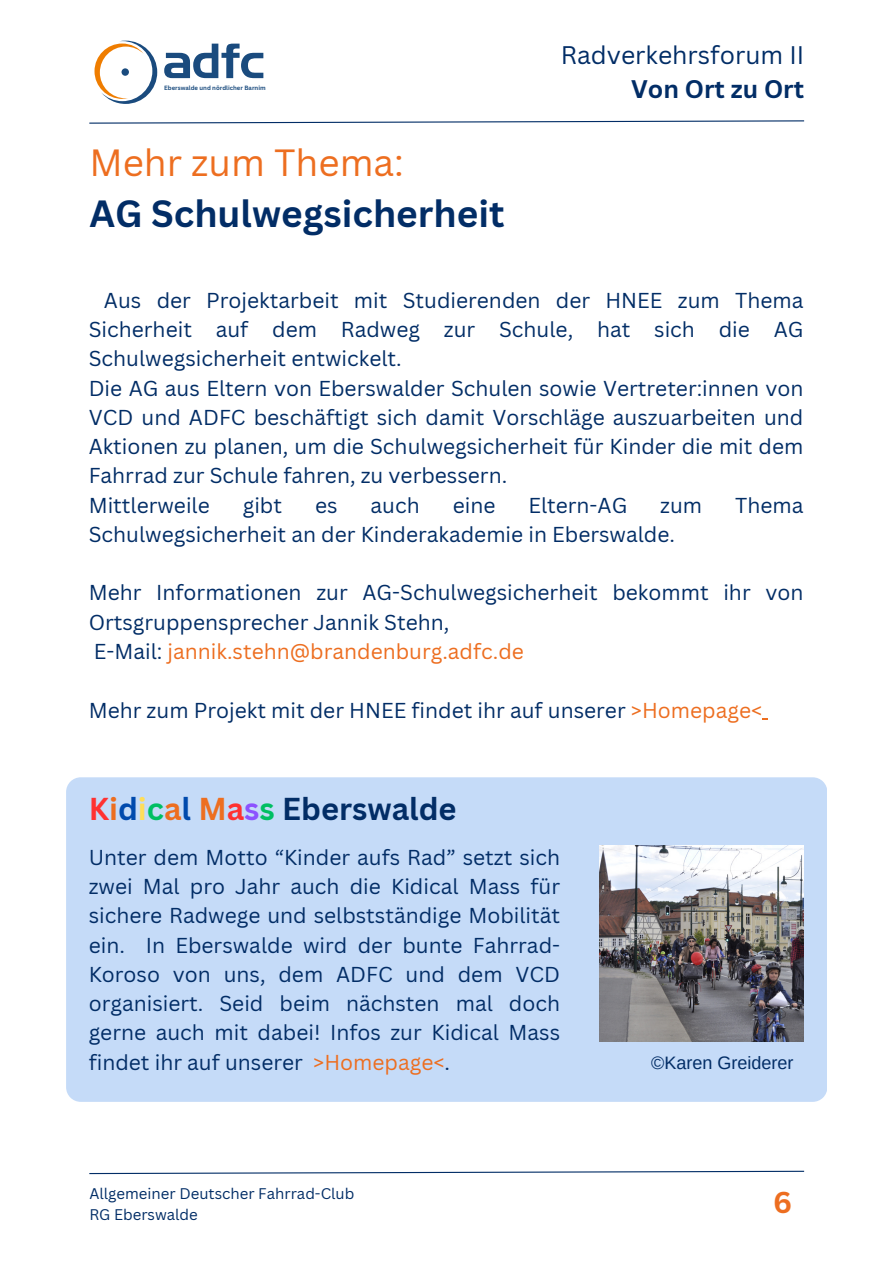
<style>
.page{position:relative;width:893px;height:1264px;background:#fff}
.page>*{position:absolute;margin:0;border:0;box-sizing:border-box;transform-origin:0 0}
.t1{font:700 36.9px "Canva Sans";color:#022d66}
.t2{font:36.9px "Canva Sans";color:#ed6e20}
.t3{font:700 30.75px "Canva Sans";color:#022d66}
.t4{font:700 29.25px "Canva Sans";color:#ed6e20}
.t5{font:24.75px "Canva Sans";color:#022d66}
.t6{font:700 24.75px "Canva Sans";color:#022d66}
.t7{font:21px/29.2px "Canva Sans";color:#022d66}
.t8{font:18px "Arimo";color:#022d66}
.t9{font:15px/20.4px "Canva Sans";color:#022d66}
.t10{font:700 6px "Canva Sans";color:#1a4b7e}
.s1{color:#ed6e20}
.s2{color:#ff3131}
.s3{color:#004aad}
.s4{color:#ffde59}
.s5{color:#00bf63}
.s6{color:#8c52ff}
</style>
<div class="page">
<svg style="left:89px;top:120px;width:716px;height:4px"></svg>
<svg style="left:164px;top:44px;width:99px;height:34px"></svg>
<svg style="left:94px;top:41px;width:63px;height:63px"></svg>
<div style="left:121px;top:68px;width:8px;height:8px;background:#1a4b7e;border-radius:50%"></div>
<svg style="left:89px;top:1170px;width:716px;height:4px"></svg>
<div style="left:66px;top:777px;width:760px;height:324px;background:#c5dbf8"></div>
<img style="left:599px;top:845px;width:204px;height:196px">
<p class="t10" style="left:164px;top:84px;width:103px">Eberswalde und nördlicher Barnim</p>
<h1 class="t2" style="left:89px;top:137px;width:316px">Mehr zum Thema:</h1>
<h1 class="t1" style="left:89px;top:187px;width:416px">AG Schulwegsicherheit</h1>
<p class="t5" style="left:560px;top:38px;width:245px">Radverkehrsforum II</p>
<p class="t6" style="left:631px;top:72px;width:174px">Von Ort zu Ort</p>
<p class="t7" style="left:89px;top:285px;width:716px;text-indent:15px">Aus der Projektarbeit mit Studierenden der HNEE zum Thema Sicherheit auf dem Radweg zur Schule, hat sich die AG Schulwegsicherheit entwickelt.<br>Die AG aus Eltern von Eberswalder Schulen sowie Vertreter:innen von VCD und ADFC beschäftigt sich damit Vorschläge auszuarbeiten und Aktionen zu planen, um die Schulwegsicherheit für Kinder die mit dem Fahrrad zur Schule fahren, zu verbessern.<br>Mittlerweile</p>
<p class="t7" style="left:243px;top:490px;width:41px">gibt</p>
<p class="t7" style="left:315px;top:490px;width:24px">es</p>
<p class="t7" style="left:370px;top:490px;width:51px">auch</p>
<p class="t7" style="left:452px;top:490px;width:44px">eine</p>
<p class="t7" style="left:528px;top:490px;width:100px">Eltern-AG</p>
<p class="t7" style="left:660px;top:490px;width:43px">zum</p>
<p class="t7" style="left:735px;top:490px;width:70px">Thema</p>
<p class="t7" style="left:89px;top:519px;width:587px">Schulwegsicherheit an der Kinderakademie in Eberswalde.</p>
<p class="t7" style="left:89px;top:577px;width:716px">Mehr Informationen zur AG-Schulwegsicherheit bekommt ihr von<br>Ortsgruppensprecher Jannik Stehn,<br>E-Mail: <span class="s1">jannik.stehn@brandenburg.adfc.de</span></p>
<p class="t7" style="left:89px;top:694px;width:675px">Mehr zum Projekt mit der HNEE findet ihr auf unserer <span class="s1">&gt;Homepage&lt;</span></p>
<h2 class="t3" style="left:89px;top:787px;width:369px"><span class="s2">K</span><span class="s1">i</span><span class="s3">d</span><span class="s4">i</span><span class="s5">c</span><span class="s1">a</span><span class="s3">l</span> <span class="s1">M</span><span class="s2">a</span><span class="s6">s</span><span class="s5">s</span> Eberswalde</h2>
<p class="t7" style="left:89px;top:842px;width:473px;text-align:justify">Unter dem Motto “Kinder aufs Rad” setzt sich zwei Mal pro Jahr auch die Kidical Mass für sichere Radwege und selbstständige Mobilität ein. In Eberswalde wird der bunte Fahrrad-Koroso von uns, dem ADFC und dem VCD organisiert. Seid beim nächsten mal doch gerne auch mit dabei! Infos zur Kidical Mass findet ihr auf unserer <span class="s1">&gt;Homepage&lt;</span>.</p>
<p class="t9" style="left:89px;top:1183px;width:266px">Allgemeiner Deutscher Fahrrad-Club<br>RG Eberswalde</p>
<p class="t8" style="left:651px;top:1052px;width:144px">©Karen Greiderer</p>
<h3 class="t4" style="left:773px;top:1181px;width:20px">6</h3>
</div>
